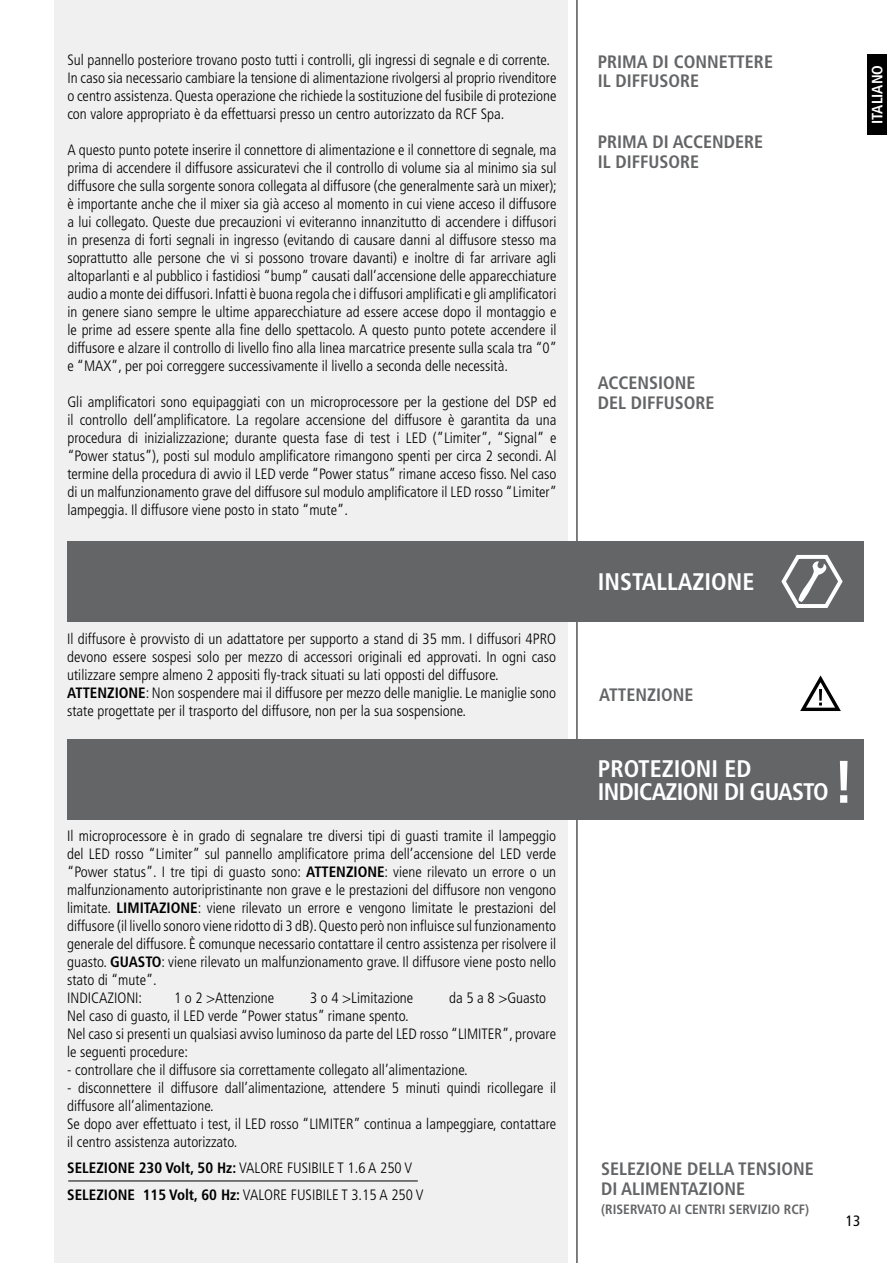
<style>
.page{position:relative;width:893px;height:1263px;background:#fff}
.page>*{position:absolute;margin:0;border:0;box-sizing:border-box;transform-origin:0 0}
.t1{font:700 condensed 60px "Frutiger LT Std";color:#fff}
.t2{font:700 condensed 24px/22.5px "Frutiger LT Std";letter-spacing:-.03em;color:#fff}
.t3{font:700 condensed 24px "Frutiger LT Std";color:#fff}
.t4{font:700 condensed 18px/19.5px "Frutiger LT Std";color:#646567}
.t5{font:300 condensed 15px/18px "Frutiger LT Std";color:#000}
.t6{font:700 condensed 15px "Frutiger LT Std";color:#fff}
.t7{font:condensed 15px "Frutiger LT Std";color:#000}
.t8{font:700 condensed 13.5px "Frutiger LT Std";color:#646567}
.s1{font-weight:700}
</style>
<div class="page">
<div style="left:54px;top:0;width:514px;height:1263px;background:#f0f0f1"></div>
<hr style="left:577px;top:0;width:1px;height:1263px;background:#000">
<div style="left:867px;top:54px;width:20px;height:81px;background:#000"></div>
<div style="left:67px;top:541px;width:797px;height:81px;background:#646567"></div>
<svg style="left:781px;top:555px;width:62px;height:53px"></svg>
<svg style="left:800px;top:675px;width:41px;height:36px"></svg>
<hr style="left:68px;top:1181px;width:350px;height:1px;background:#000">
<div style="left:67px;top:739px;width:797px;height:81px;background:#646567"></div>
<p class="t5" style="left:67px;top:51px;width:491px">Sul pannello posteriore trovano posto tutti i controlli, gli ingressi di segnale e di corrente.<br>In caso sia necessario cambiare la tensione di alimentazione rivolgersi al proprio rivenditore o centro assistenza. Questa operazione che richiede la sostituzione del fusibile di protezione con valore appropriato è da effettuarsi presso un centro autorizzato da RCF Spa.</p>
<p class="t5" style="left:67px;top:141px;width:491px;text-align:justify">A questo punto potete inserire il connettore di alimentazione e il connettore di segnale, ma prima di accendere il diffusore assicuratevi che il controllo di volume sia al minimo sia sul diffusore che sulla sorgente sonora collegata al diffusore (che generalmente sarà un mixer); è importante anche che il mixer sia già acceso al momento in cui viene acceso il diffusore a lui collegato. Queste due precauzioni vi eviteranno innanzitutto di accendere i diffusori in presenza di forti segnali in ingresso (evitando di causare danni al diffusore stesso ma soprattutto alle persone che vi si possono trovare davanti) e inoltre di far arrivare agli altoparlanti e al pubblico i fastidiosi “bump” causati dall’accensione delle apparecchiature audio a monte dei diffusori. Infatti è buona regola che i diffusori amplificati e gli amplificatori in genere siano sempre le ultime apparecchiature ad essere accese dopo il montaggio e le prime ad essere spente alla fine dello spettacolo. A questo punto potete accendere il diffusore e alzare il controllo di livello fino alla linea marcatrice presente sulla scala tra “0” e “MAX”, per poi correggere successivamente il livello a seconda delle necessità.</p>
<p class="t5" style="left:67px;top:393px;width:491px;text-align:justify">Gli amplificatori sono equipaggiati con un microprocessore per la gestione del DSP ed il controllo dell’amplificatore. La regolare accensione del diffusore è garantita da una procedura di inizializzazione; durante questa fase di test i LED (”Limiter”, “Signal” e “Power status”), posti sul modulo amplificatore rimangono spenti per circa 2 secondi. Al termine della procedura di avvio il LED verde “Power status” rimane acceso fisso. Nel caso di un malfunzionamento grave del diffusore sul modulo amplificatore il LED rosso “Limiter” lampeggia. Il diffusore viene posto in stato “mute”.</p>
<p class="t4" style="left:598px;top:52px;width:177px">PRIMA DI CONNETTERE<br>IL DIFFUSORE</p>
<p class="t4" style="left:598px;top:132px;width:167px">PRIMA DI ACCENDERE<br>IL DIFFUSORE</p>
<p class="t4" style="left:598px;top:373px;width:118px">ACCENSIONE<br>DEL DIFFUSORE</p>
<p class="t6" style="left:868px;top:124px;width:60px;rotate:-90deg">ITALIANO</p>
<p class="t5" style="left:67px;top:630px;width:491px">Il diffusore è provvisto di un adattatore per supporto a stand di 35 mm. I diffusori 4PRO devono essere sospesi solo per mezzo di accessori originali ed approvati. In ogni caso utilizzare sempre almeno 2 appositi fly-track situati su lati opposti del diffusore.<br><span class="s1">ATTENZIONE</span>: Non sospendere mai il diffusore per mezzo delle maniglie. Le maniglie sono state progettate per il trasporto del diffusore, non per la sua sospensione.</p>
<p class="t5" style="left:67px;top:827px;width:491px">Il microprocessore è in grado di segnalare tre diversi tipi di guasti tramite il lampeggio del LED rosso “Limiter” sul pannello amplificatore prima dell’accensione del LED verde “Power status”. I tre tipi di guasto sono: <span class="s1">ATTENZIONE</span>: viene rilevato un errore o un malfunzionamento autoripristinante non grave e le prestazioni del diffusore non vengono limitate. <span class="s1">LIMITAZIONE</span>: viene rilevato un errore e vengono limitate le prestazioni del diffusore (il livello sonoro viene ridotto di 3 dB). Questo però non influisce sul funzionamento generale del diffusore. È comunque necessario contattare il centro assistenza per risolvere il guasto. <span class="s1">GUASTO</span>: viene rilevato un malfunzionamento grave. Il diffusore viene posto nello stato di “mute”.<br>INDICAZIONI:</p>
<p class="t5" style="left:174px;top:989px;width:102px">1 o 2 &gt;Attenzione</p>
<p class="t5" style="left:310px;top:989px;width:105px">3 o 4 &gt;Limitazione</p>
<p class="t5" style="left:449px;top:989px;width:98px">da 5 a 8 &gt;Guasto</p>
<p class="t5" style="left:67px;top:1007px;width:490px">Nel caso di guasto, il LED verde “Power status” rimane spento.<br>Nel caso si presenti un qualsiasi avviso luminoso da parte del LED rosso “LIMITER”, provare le seguenti procedure:</p>
<p class="t5" style="left:67px;top:1061px;width:402px">- controllare che il diffusore sia correttamente collegato all’alimentazione.</p>
<p class="t5" style="left:67px;top:1079px;width:491px">- disconnettere il diffusore dall’alimentazione, attendere 5 minuti quindi ricollegare il diffusore all’alimentazione.<br>Se dopo aver effettuato i test, il LED rosso “LIMITER” continua a lampeggiare, contattare il centro assistenza autorizzato.</p>
<h2 class="t3" style="left:598px;top:568px;width:158px">INSTALLAZIONE</h2>
<p class="t4" style="left:599px;top:685px;width:96px">ATTENZIONE</p>
<h2 class="t2" style="left:598px;top:758px;width:232px">PROTEZIONI ED<br>INDICAZIONI DI GUASTO</h2>
<h1 class="t1" style="left:833px;top:746px;width:24px">!</h1>
<p class="t5" style="left:67px;top:1154px;width:358px;line-height:27px"><span class="s1">SELEZIONE 230 Volt, 50 Hz:</span> VALORE FUSIBILE T 1.6 A 250 V<br><span class="s1">SELEZIONE 115 Volt, 60 Hz:</span> VALORE FUSIBILE T 3.15 A 250 V</p>
<p class="t4" style="left:601px;top:1159px;width:214px">SELEZIONE DELLA TENSIONE<br>DI ALIMENTAZIONE</p>
<p class="t8" style="left:601px;top:1201px;width:209px">(RISERVATO AI CENTRI SERVIZIO RCF)</p>
<p class="t7" style="left:846px;top:1211px;width:16px">13</p>
</div>
